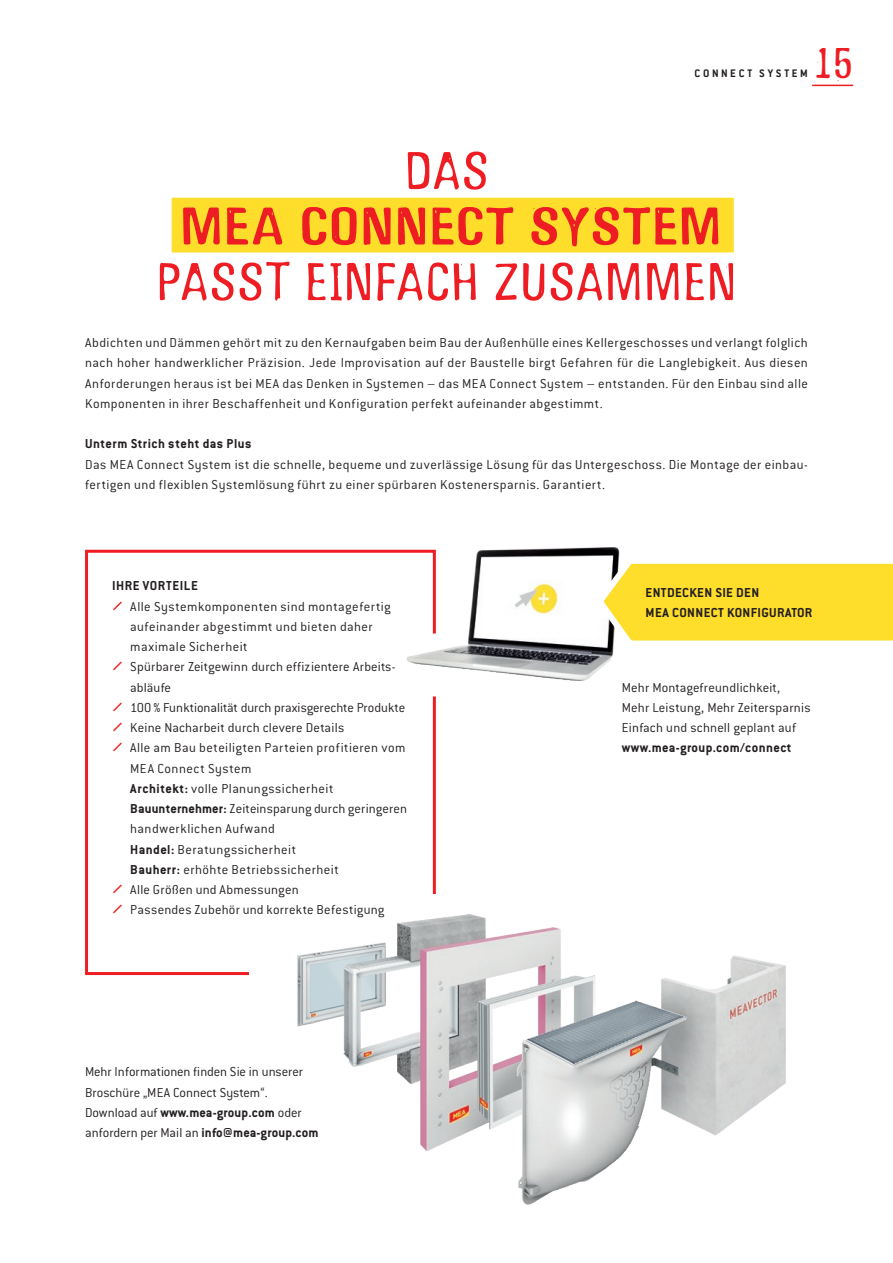
<style>
.page{position:relative;width:893px;height:1263px;background:#fff}
.page>*{position:absolute;margin:0;border:0;box-sizing:border-box;transform-origin:0 0}
.Headline_Gagamond_Me{font:500 55.5px "Gagamond MEA";letter-spacing:.04em;color:#ee1d23}
.Headline_Gagamond_Me-2{font:700 55.5px/55.5px "Gagamond MEA";letter-spacing:.045em;color:#ee1d23;text-align:center}
.t1{font:500 45px "Gagamond MEA";color:#ee1d23}
.Fließtext{font:300 14.25px/20.2px "Conduit ITC Pro";letter-spacing:.03em;color:#231f20;text-align:justify}
.Bulletpoint_Light{font:300 14.25px/20.2px "Conduit ITC Pro";letter-spacing:.03em;color:#231f20}
.Bulletpoints{font:700 14.25px/20.2px "Conduit ITC Pro";letter-spacing:.025em;color:#231f20}
.Fließtext-2{font:300 14.25px "Conduit ITC Pro";letter-spacing:.01em;color:#231f20}
.Fließtext-3{font:300 14.25px/20.2px "Conduit ITC Pro";letter-spacing:-.005em;color:#231f20}
.Bulletpoint_Light-2{font:300 14.25px/20.2px "Conduit ITC Pro";letter-spacing:.01em;color:#231f20}
.Bulletpoint_Light-3{font:300 14.25px "Conduit ITC Pro";letter-spacing:-.005em;color:#231f20}
.t2{font:700 12px "Conduit ITC Pro";letter-spacing:.225em;color:#231f20}
.s1{font-weight:500}
.s2{font-weight:700}
.s3{font-weight:300}
</style>
<div class="page">
<svg style="left:85px;top:549px;width:351px;height:427px"></svg>
<div style="left:250px;top:961px;width:207px;height:54px;background:#fff"></div>
<div style="left:418px;top:894px;width:111px;height:32px;background:#fff"></div>
<img style="left:260px;top:914px;width:526px;height:291px">
<img style="left:390px;top:547px;width:230px;height:144px">
<svg style="left:592px;top:552px;width:301px;height:97px"></svg>
<div style="left:172px;top:198px;width:562px;height:54px;background:#ffdd2b"></div>
<hr style="left:812px;top:85px;width:41px;height:1px;background:#ee1d23">
<svg style="left:113px;top:601px;width:9px;height:9px"></svg>
<svg style="left:113px;top:662px;width:9px;height:9px"></svg>
<svg style="left:113px;top:702px;width:9px;height:9px"></svg>
<svg style="left:113px;top:722px;width:9px;height:9px"></svg>
<svg style="left:113px;top:743px;width:9px;height:9px"></svg>
<svg style="left:113px;top:884px;width:9px;height:9px"></svg>
<svg style="left:113px;top:905px;width:9px;height:9px"></svg>
<p class="t2" style="left:695px;top:66px;width:115px">CONNECT SYSTEM</p>
<h2 class="t1" style="left:812px;top:39px;width:42px">15</h2>
<p class="Headline_Gagamond_Me-2" style="left:181px;top:142px;width:541px"><span class="s1">DAS<br></span>MEA CONNECT SYSTEM</p>
<p class="Headline_Gagamond_Me" style="left:157px;top:252px;width:581px">PASST EINFACH ZUSAMMEN</p>
<p class="Fließtext" style="left:85px;top:333px;width:724px">Abdichten und Dämmen gehört mit zu den Kernaufgaben beim Bau der Außenhülle eines Kellergeschosses und verlangt folglich nach hoher handwerklicher Präzision. Jede Improvisation auf der Baustelle birgt Gefahren für die Langlebigkeit. Aus diesen Anforderungen heraus ist bei MEA das Denken in Systemen – das MEA Connect System – entstanden. Für den Einbau sind alle Komponenten in ihrer Beschaffenheit und Konfiguration perfekt aufeinander abgestimmt.</p>
<p class="Bulletpoints" style="left:85px;top:434px;width:168px">Unterm Strich steht das Plus</p>
<p class="Fließtext" style="left:85px;top:454px;width:724px">Das MEA Connect System ist die schnelle, bequeme und zuverlässige Lösung für das Untergeschoss. Die Montage der einbau&shy;fertigen und flexiblen Systemlösung führt zu einer spürbaren Kostenersparnis. Garantiert.</p>
<p class="Bulletpoints" style="left:112px;top:575px;width:87px">IHRE VORTEILE</p>
<p class="Bulletpoint_Light" style="left:130px;top:596px;width:262px">Alle Systemkomponenten sind montagefertig aufeinander abgestimmt und bieten daher maximale Sicherheit</p>
<p class="Bulletpoint_Light-2" style="left:130px;top:657px;width:267px">Spürbarer Zeitgewinn durch effizientere Arbeits&shy;abläufe</p>
<p class="Bulletpoint_Light-3" style="left:130px;top:699px;width:276px">100 % Funktionalität durch praxisgerechte Produkte</p>
<p class="Bulletpoint_Light" style="left:130px;top:717px;width:277px">Keine Nacharbeit durch clevere Details<br>Alle am Bau beteiligten Parteien profitieren vom<br>MEA Connect System</p>
<p class="Bulletpoint_Light" style="left:130px;top:778px;width:205px"><span class="s2">Architekt:</span> volle Planungssicherheit</p>
<p class="Bulletpoint_Light" style="left:130px;top:798px;width:278px"><span class="s2">Bauunternehmer:</span> Zeiteinsparung durch geringeren handwerklichen Aufwand</p>
<p class="Bulletpoint_Light" style="left:130px;top:839px;width:167px"><span class="s2">Handel:</span> Beratungssicherheit</p>
<p class="Bulletpoint_Light" style="left:130px;top:859px;width:210px"><span class="s2">Bauherr:</span> erhöhte Betriebssicherheit</p>
<p class="Bulletpoint_Light" style="left:130px;top:879px;width:170px">Alle Größen und Abmessungen</p>
<p class="Bulletpoint_Light" style="left:130px;top:900px;width:256px">Passendes Zubehör und korrekte Befestigung</p>
<p class="Fließtext-3" style="left:85px;top:1062px;width:220px">Mehr Informationen finden Sie in unserer<br>Broschüre „MEA Connect System“.</p>
<p class="Bulletpoints" style="left:85px;top:1102px;width:235px"><span class="s3">Download auf</span> www.mea-group.com <span class="s3">oder anfordern per Mail an</span> info@mea-group.com</p>
<p class="Bulletpoints" style="left:646px;top:582px;width:115px">ENTDECKEN SIE DEN</p>
<p class="Bulletpoints" style="left:646px;top:603px;width:168px">MEA CONNECT KONFIGURATOR</p>
<p class="Fließtext-2" style="left:622px;top:679px;width:160px">Mehr Montagefreundlichkeit,</p>
<p class="Fließtext-2" style="left:622px;top:699px;width:190px">Mehr Leistung, Mehr Zeitersparnis</p>
<p class="Fließtext-2" style="left:622px;top:720px;width:176px">Einfach und schnell geplant auf</p>
<p class="Bulletpoints" style="left:622px;top:737px;width:171px">www.mea-group.com/connect</p>
</div>
